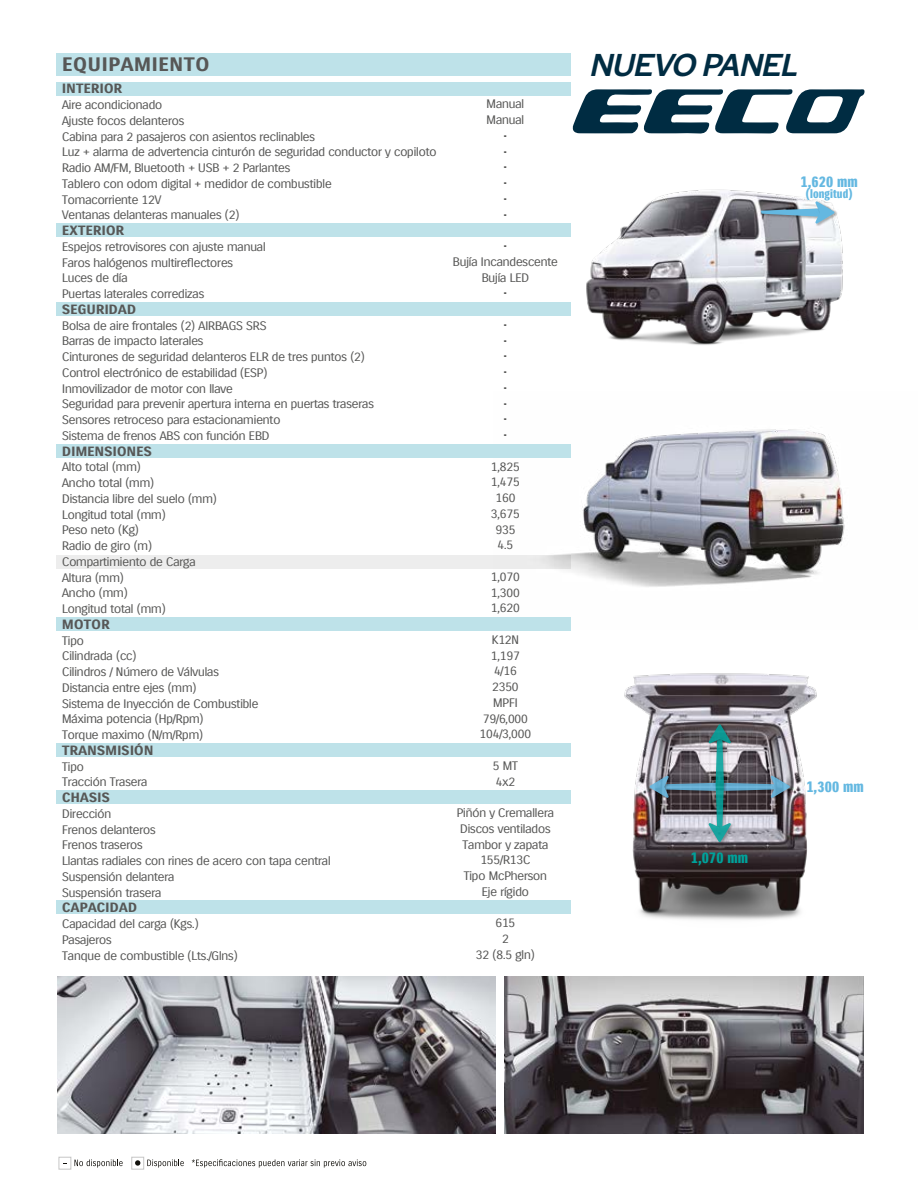
<style>
.page{position:relative;width:918px;height:1188px;background:#fff}
.page>*{position:absolute;margin:0;border:0;box-sizing:border-box;transform-origin:0 0}
.t1{font:italic 500 33.3px "Halyard Display";color:#002c42}
.t2{font:18.9px "Suzuki PRO Bold";color:#575756;scale:1.13 1}
.t3{font:15px "Suzuki PRO Headline";letter-spacing:.005em;color:#64b8e1;scale:1.13 1}
.t4{font:15px "Suzuki PRO Headline";color:#00a19a;scale:1.13 1}
.t5{font:13.05px "Suzuki PRO Bold";letter-spacing:-.02em;color:#575756;scale:1.13 1}
.t6{font:12px/15.8px "Suzuki PRO Regular";letter-spacing:-.055em;color:#575756;scale:1.13 1}
.t7{font:12px "Suzuki PRO Headline";letter-spacing:.005em;color:#64b8e1;scale:1.13 1}
</style>
<div class="page">
<div style="left:57px;top:555px;width:514px;height:14px;background:#ededed"></div>
<img style="left:57px;top:977px;width:438px;height:157px">
<img style="left:505px;top:977px;width:359px;height:157px">
<img style="left:586px;top:189px;width:257px;height:156px">
<img style="left:624px;top:673px;width:193px;height:247px">
<img style="left:547px;top:429px;width:298px;height:158px">
<svg style="left:74px;top:1159px;width:49px;height:9px"></svg>
<div style="left:59px;top:1157px;width:12px;height:13px;border:1px solid #c6c6c6"></div>
<svg style="left:147px;top:1159px;width:37px;height:9px"></svg>
<svg style="left:192px;top:1159px;width:174px;height:9px"></svg>
<div style="left:131px;top:1157px;width:13px;height:13px;border:1px solid #c6c6c6"></div>
<svg style="left:135px;top:1160px;width:5px;height:6px"></svg>
<div style="left:57px;top:54px;width:514px;height:22px;background:#bee2e9"></div>
<div style="left:57px;top:82px;width:514px;height:14px;background:#bee2e9"></div>
<div style="left:57px;top:302px;width:514px;height:14px;background:#bee2e9"></div>
<div style="left:57px;top:224px;width:514px;height:13px;background:#bee2e9"></div>
<div style="left:57px;top:790px;width:514px;height:14px;background:#bee2e9"></div>
<div style="left:57px;top:900px;width:514px;height:14px;background:#bee2e9"></div>
<div style="left:57px;top:444px;width:514px;height:14px;background:#bee2e9"></div>
<div style="left:57px;top:617px;width:514px;height:14px;background:#bee2e9"></div>
<div style="left:57px;top:743px;width:514px;height:14px;background:#bee2e9"></div>
<svg style="left:572px;top:89px;width:293px;height:45px"></svg>
<img style="left:648px;top:774px;width:146px;height:28px">
<svg style="left:770px;top:775px;width:20px;height:23px"></svg>
<svg style="left:649px;top:775px;width:20px;height:23px"></svg>
<img style="left:707px;top:723px;width:28px;height:123px">
<svg style="left:708px;top:823px;width:23px;height:19px"></svg>
<svg style="left:708px;top:724px;width:23px;height:20px"></svg>
<img style="left:760px;top:207px;width:1px;height:13px">
<img style="left:814px;top:200px;width:24px;height:27px">
<svg style="left:761px;top:201px;width:74px;height:23px"></svg>
<h2 class="t2" style="left:62px;top:53px;width:132px">EQUIPAMIENTO</h2>
<p class="t5" style="left:62px;top:81px;width:55px">INTERIOR</p>
<p class="t6" style="left:62px;top:97px;width:333px">Aire acondicionado<br>Ajuste focos delanteros<br>Cabina para 2 pasajeros con asientos reclinables<br>Luz + alarma de advertencia cinturón de seguridad conductor y copiloto Radio AM/FM, Bluetooth + USB + 2 Parlantes<br>Tablero con odom digital + medidor de combustible<br>Tomacorriente 12V<br>Ventanas delanteras manuales (2)</p>
<p class="t5" style="left:62px;top:223px;width:57px">EXTERIOR</p>
<p class="t6" style="left:62px;top:239px;width:182px">Espejos retrovisores con ajuste manual<br>Faros halógenos multireflectores<br>Luces de día<br>Puertas laterales corredizas</p>
<p class="t5" style="left:62px;top:301px;width:67px">SEGURIDAD</p>
<p class="t6" style="left:62px;top:318px;width:278px">Bolsa de aire frontales (2) AIRBAGS SRS<br>Barras de impacto laterales<br>Cinturones de seguridad delanteros ELR de tres puntos (2)<br>Control electrónico de estabilidad (ESP)<br>Inmovilizador de motor con llave<br>Seguridad para prevenir apertura interna en puertas traseras Sensores retroceso para estacionamiento<br>Sistema de frenos ABS con función EBD</p>
<p class="t5" style="left:62px;top:443px;width:81px">DIMENSIONES</p>
<p class="t6" style="left:62px;top:459px;width:139px">Alto total (mm)<br>Ancho total (mm)<br>Distancia libre del suelo (mm)<br>Longitud total (mm)<br>Peso neto (Kg)<br>Radio de giro (m)<br>Compartimiento de Carga<br>Altura (mm)<br>Ancho (mm)<br>Longitud total (mm)</p>
<p class="t5" style="left:62px;top:616px;width:44px">MOTOR</p>
<p class="t6" style="left:62px;top:633px;width:176px">Tipo<br>Cilindrada (cc)<br>Cilindros / Número de Válvulas<br>Distancia entre ejes (mm)<br>Sistema de Inyección de Combustible<br>Máxima potencia (Hp/Rpm)<br>Torque maximo (N/m/Rpm)</p>
<p class="t5" style="left:62px;top:742px;width:83px">TRANSMISIÓN</p>
<p class="t6" style="left:62px;top:759px;width:78px">Tipo<br>Tracción Trasera</p>
<p class="t5" style="left:62px;top:790px;width:44px">CHASIS</p>
<p class="t6" style="left:62px;top:806px;width:240px">Dirección<br>Frenos delanteros<br>Frenos traseros<br>Llantas radiales con rines de acero con tapa central<br>Suspensión delantera<br>Suspensión trasera</p>
<p class="t5" style="left:62px;top:900px;width:68px">CAPACIDAD</p>
<p class="t6" style="left:62px;top:916px;width:157px">Capacidad del carga (Kgs.)<br>Pasajeros<br>Tanque de combustible (Lts./Glns)</p>
<p class="t6" style="left:486px;top:96px;width:35px;text-align:center">Manual<br>Manual •<br>•<br>•<br>•<br>•<br>•</p>
<p class="t6" style="left:453px;top:238px;width:95px;text-align:center">•<br>Bujía Incandescente<br>Bujía LED<br>•</p>
<p class="t6" style="left:503px;top:317px;width:5px;text-align:justify">• • • • • • • •</p>
<p class="t6" style="left:491px;top:459px;width:28px;text-align:center">1,825<br>1,475<br>160<br>3,675<br>935<br>4.5</p>
<p class="t6" style="left:491px;top:569px;width:28px;text-align:justify">1,070<br>1,300<br>1,620</p>
<p class="t6" style="left:479px;top:632px;width:48px;text-align:center">K12N<br>1,197<br>4/16<br>2350<br>MPFI<br>79/6,000<br>104/3,000</p>
<p class="t6" style="left:492px;top:758px;width:24px">5 MT<br>4x2</p>
<p class="t6" style="left:456px;top:805px;width:88px;text-align:center">Piñón y Cremallera<br>Discos ventilados<br>Tambor y zapata<br>155/R13C<br>Tipo McPherson<br>Eje rígido</p>
<p class="t6" style="left:476px;top:915px;width:54px;text-align:center">615<br>2<br>32 (8.5 gln)</p>
<h1 class="t1" style="left:590px;top:41px;width:219px">NUEVO PANEL</h1>
<p class="t3" style="left:800px;top:173px;width:52px">1,620 mm</p>
<p class="t7" style="left:806px;top:186px;width:43px">(longitud)</p>
<p class="t4" style="left:691px;top:849px;width:52px">1,070 mm</p>
<p class="t3" style="left:806px;top:778px;width:52px">1,300 mm</p>
</div>
